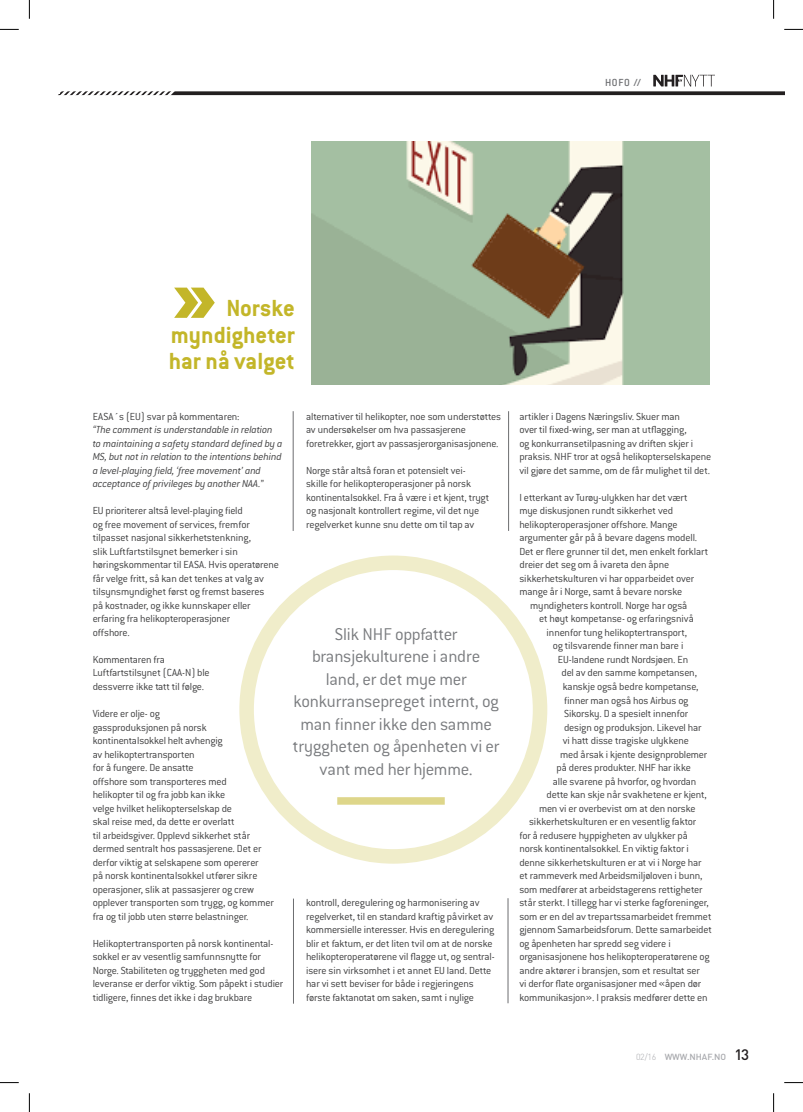
<style>
.page{position:relative;width:803px;height:1112px;background:#fff}
.page>*{position:absolute;margin:0;border:0;box-sizing:border-box;transform-origin:0 0}
.t1{font:57.75px "Braggadocio";color:#c3b629}
.t2{font:700 25.62px/26.6px "Conduit ITC";color:#c3b629;text-align:justify}
.t3{font:300 18.75px/22.5px "Conduit ITC";letter-spacing:-.015em;color:#7a7c7f;text-align:center}
.t4{font:300 11.25px/13.5px "Conduit ITC";letter-spacing:-.015em;color:#3e3e3f}
.t5{font:italic 300 11.25px/13.5px "Conduit ITC";letter-spacing:-.015em;color:#3e3e3f}
.t6{font:500 11.25px "Conduit ITC";color:#6c6d70}
.t7{font:500 8.75px "DIN";color:#a8a9ad}
.s1{font-weight:700}
.s2{font-style:normal}
.s3{font-weight:300}
.s4{font-size:15px;color:#231f20}
</style>
<div class="page">
<svg style="left:193px;top:91px;width:591px;height:4px;background:#363233"></svg>
<svg style="left:653px;top:75px;width:62px;height:11px"></svg>
<svg style="left:58px;top:91px;width:135px;height:5px"></svg>
<div style="left:239px;top:555px;width:308px;height:308px;border:15px solid #f0edca;border-radius:50%"></div>
<div style="left:337px;top:797px;width:108px;height:7px;background:#ded68a"></div>
<hr style="left:293px;top:411px;width:1px;height:119px;background:#6c6d70">
<hr style="left:508px;top:411px;width:1px;height:119px;background:#6c6d70">
<hr style="left:293px;top:898px;width:1px;height:105px;background:#6c6d70">
<hr style="left:508px;top:897px;width:1px;height:105px;background:#6c6d70">
<img style="left:312px;top:142px;width:397px;height:242px">
<svg style="left:0;top:29px;width:19px;height:1px"></svg>
<svg style="left:784px;top:29px;width:19px;height:1px"></svg>
<svg style="left:0;top:1082px;width:19px;height:1px"></svg>
<svg style="left:784px;top:1082px;width:19px;height:1px"></svg>
<svg style="left:29px;top:0;width:1px;height:19px"></svg>
<svg style="left:29px;top:1093px;width:1px;height:18px"></svg>
<svg style="left:773px;top:0;width:1px;height:19px"></svg>
<svg style="left:773px;top:1093px;width:1px;height:18px"></svg>
<p class="t6" style="left:605px;top:77px;width:37px">HOFO <span class="s1">//</span></p>
<h1 class="t1" style="left:173px;top:263px;width:44px">››</h1>
<h2 class="t2" style="left:169px;top:294px;width:127px;text-indent:58px">Norske myndigheter har nå valget</h2>
<p class="t4" style="left:93px;top:409px;width:148px">EASA´s (EU) svar på kommentaren:</p>
<p class="t5" style="left:93px;top:423px;width:191px">“The comment is understandable in relation to maintaining a safety standard defined by a MS, but not in relation to the intentions behind a level-playing field, ‘free movement’ and acceptance of privileges by another NAA.<span class="s2">”</span></p>
<p class="t4" style="left:93px;top:504px;width:188px">EU prioriterer altså level-playing field<br>og free movement of services, fremfor tilpasset nasjonal sikkerhetstenkning,<br>slik Luftfartstilsynet bemerker i sin høringskommentar til EASA. Hvis operatørene får velge fritt, så kan det tenkes at valg av tilsynsmyndighet først og fremst baseres<br>på kostnader, og ikke kunnskaper eller erfaring fra helikopteroperasjoner<br>offshore.</p>
<p class="t4" style="left:93px;top:652px;width:118px">Kommentaren fra<br>Luftfartstilsynet (CAA-N) ble dessverre ikke tatt til følge.</p>
<p class="t4" style="left:93px;top:706px;width:182px">Videre er olje- og<br>gassproduksjonen på norsk kontinentalsokkel helt avhengig<br>av helikoptertransporten<br>for å fungere. De ansatte<br>offshore som transporteres med<br>helikopter til og fra jobb kan ikke<br>velge hvilket helikopterselskap de<br>skal reise med, da dette er overlatt<br>til arbeidsgiver. Opplevd sikkerhet står dermed sentralt hos passasjerene. Det er derfor viktig at selskapene som opererer<br>på norsk kontinentalsokkel utfører sikre operasjoner, slik at passasjerer og crew opplever transporten som trygg, og kommer fra og til jobb uten større belastninger.</p>
<p class="t4" style="left:93px;top:936px;width:192px">Helikoptertransporten på norsk kontinental&shy;sokkel er av vesentlig samfunnsnytte for Norge. Stabiliteten og tryggheten med god leveranse er derfor viktig. Som påpekt i studier tidligere, finnes det ikke i dag brukbare</p>
<p class="t4" style="left:306px;top:409px;width:197px">alternativer til helikopter, noe som understøttes av undersøkelser om hva passasjerene foretrekker, gjort av passasjerorganisasjonene.</p>
<p class="t4" style="left:306px;top:463px;width:185px">Norge står altså foran et potensielt vei&shy;skille for helikopteroperasjoner på norsk kontinentalsokkel. Fra å være i et kjent, trygt og nasjonalt kontrollert regime, vil det nye regelverket kunne snu dette om til tap av</p>
<h3 class="t3" style="left:293px;top:622px;width:208px">Slik NHF oppfatter bransjekulturene i andre<br>land, er det mye mer konkurransepreget internt, og man finner ikke den samme tryggheten og åpenheten vi er vant med her hjemme.</h3>
<p class="t4" style="left:306px;top:895px;width:190px">kontroll, deregulering og harmonisering av regelverket, til en standard kraftig påvirket av kommersielle interesser. Hvis en deregulering blir et faktum, er det liten tvil om at de norske helikopteroperatørene vil flagge ut, og sentral&shy;isere sin virksomhet i et annet EU land. Dette har vi sett beviser for både i regjeringens første faktanotat om saken, samt i nylige</p>
<p class="t4" style="left:519px;top:409px;width:193px">artikler i Dagens Næringsliv. Skuer man<br>over til fixed-wing, ser man at utflagging,<br>og konkurransetilpasning av driften skjer i praksis. NHF tror at også helikopterselskapene vil gjøre det samme, om de får mulighet til det.</p>
<p class="t4" style="left:519px;top:490px;width:170px">I etterkant av Turøy-ulykken har det vært</p>
<p class="t4" style="left:519px;top:504px;width:155px">mye diskusjonen rundt sikkerhet ved</p>
<p class="t4" style="left:519px;top:517px;width:160px">helikopteroperasjoner offshore. Mange</p>
<p class="t4" style="left:519px;top:531px;width:179px">argumenter går på å bevare dagens modell.</p>
<p class="t4" style="left:519px;top:544px;width:190px">Det er flere grunner til det, men enkelt forklart</p>
<p class="t4" style="left:519px;top:558px;width:151px">dreier det seg om å ivareta den åpne</p>
<p class="t4" style="left:519px;top:571px;width:176px">sikkerhetskulturen vi har opparbeidet over</p>
<p class="t4" style="left:519px;top:585px;width:164px">mange år i Norge, samt å bevare norske</p>
<p class="t4" style="left:530px;top:598px;width:159px">myndigheters kontroll. Norge har også</p>
<p class="t4" style="left:539px;top:612px;width:156px">et høyt kompetanse- og erfaringsnivå</p>
<p class="t4" style="left:546px;top:625px;width:142px">innenfor tung helikoptertransport,</p>
<p class="t4" style="left:553px;top:639px;width:132px">og tilsvarende finner man bare i</p>
<p class="t4" style="left:558px;top:652px;width:132px">EU-landene rundt Nordsjøen. En</p>
<p class="t4" style="left:561px;top:666px;width:137px">del av den samme kompetansen,</p>
<p class="t4" style="left:563px;top:679px;width:137px">kanskje også bedre kompetanse,</p>
<p class="t4" style="left:564px;top:693px;width:126px">finner man også hos Airbus og</p>
<p class="t4" style="left:564px;top:706px;width:126px">Sikorsky. D a spesielt innenfor</p>
<p class="t4" style="left:564px;top:720px;width:139px">design og produksjon. Likevel har</p>
<p class="t4" style="left:563px;top:733px;width:127px">vi hatt disse tragiske ulykkene</p>
<p class="t4" style="left:560px;top:747px;width:148px">med årsak i kjente designproblemer</p>
<p class="t4" style="left:556px;top:760px;width:136px">på deres produkter. NHF har ikke</p>
<p class="t4" style="left:553px;top:774px;width:145px">alle svarene på hvorfor, og hvordan</p>
<p class="t4" style="left:546px;top:787px;width:162px">dette kan skje når svakhetene er kjent,</p>
<p class="t4" style="left:539px;top:801px;width:158px">men vi er overbevist om at den norske</p>
<p class="t4" style="left:529px;top:814px;width:169px">sikkerhetskulturen er en vesentlig faktor</p>
<p class="t4" style="left:519px;top:828px;width:170px">for å redusere hyppigheten av ulykker på</p>
<p class="t4" style="left:519px;top:841px;width:171px">norsk kontinentalsokkel. En viktig faktor i</p>
<p class="t4" style="left:519px;top:855px;width:184px">denne sikkerhetskulturen er at vi i Norge har</p>
<p class="t4" style="left:519px;top:868px;width:185px">et rammeverk med Arbeidsmiljøloven i bunn,</p>
<p class="t4" style="left:519px;top:882px;width:185px">som medfører at arbeidstagerens rettigheter</p>
<p class="t4" style="left:519px;top:895px;width:191px">står sterkt. I tillegg har vi sterke fagforeninger,</p>
<p class="t4" style="left:519px;top:909px;width:194px">som er en del av trepartssamarbeidet fremmet</p>
<p class="t4" style="left:519px;top:922px;width:194px">gjennom Samarbeidsforum. Dette samarbeidet</p>
<p class="t4" style="left:519px;top:936px;width:153px">og åpenheten har spredd seg videre i</p>
<p class="t4" style="left:519px;top:949px;width:192px">organisasjonene hos helikopteroperatørene og</p>
<p class="t4" style="left:519px;top:963px;width:182px">andre aktører i bransjen, som et resultat ser</p>
<p class="t4" style="left:519px;top:976px;width:183px">vi derfor flate organisasjoner med «åpen dør</p>
<p class="t4" style="left:519px;top:990px;width:190px">kommunikasjon». I praksis medfører dette en</p>
<p class="t7" style="left:636px;top:1051px;width:115px"><span class="s3">02/16</span> WWW.NHAF.NO <span class="s4">13</span></p>
</div>
